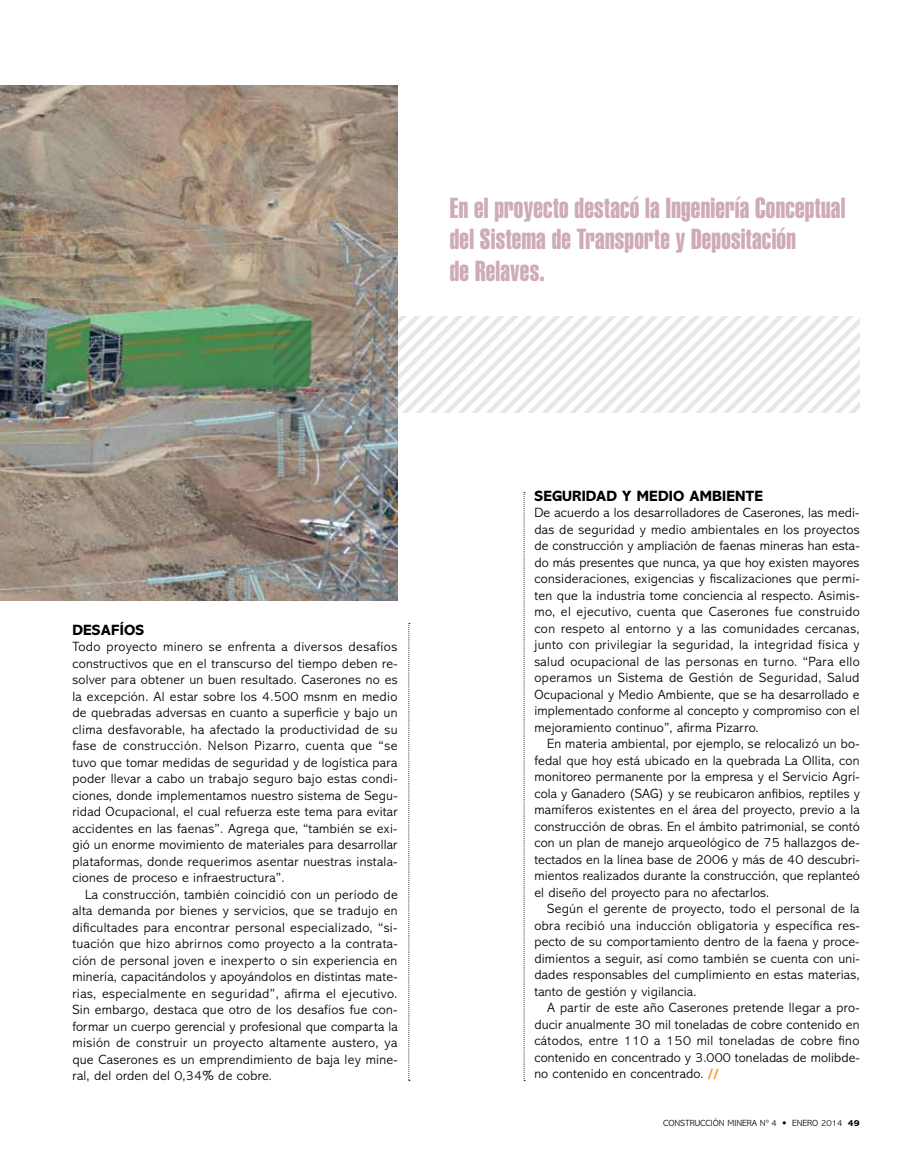
<style>
.page{position:relative;width:915px;height:1170px;background:#fff}
.page>*{position:absolute;margin:0;border:0;box-sizing:border-box;transform-origin:0 0}
.t1{font:28.5px/31.5px "Helvetica Extra Compressed";letter-spacing:.01em;color:#cfabb5}
.t2{font:800 15px "Abadi";letter-spacing:.01em;color:#000}
.t3{font:300 13.5px/16.5px "Abadi";letter-spacing:.01em;color:#000;text-align:justify}
.t4{font:300 9px "Abadi";color:#000}
.s1{font-weight:800;color:#f78f1e}
.s2{font-family:"Frutiger";font-weight:700}
.s3{font-weight:800}
</style>
<div class="page">
<img style="left:0;top:85px;width:397px;height:516px">
<svg style="left:408px;top:623px;width:1px;height:457px"></svg>
<svg style="left:523px;top:492px;width:2px;height:588px"></svg>
<svg style="left:409px;top:317px;width:450px;height:95px"></svg>
<h1 class="t1" style="left:449px;top:191px;width:397px">En el proyecto destacó la Ingeniería Conceptual del Sistema de Transporte y Depositación<br>de Relaves.</h1>
<p class="t2" style="left:72px;top:621px;width:72px">DESAFÍOS</p>
<p class="t3" style="left:72px;top:638px;width:327px">Todo proyecto minero se enfrenta a diversos desafíos constructivos que en el transcurso del tiempo deben re&shy;solver para obtener un buen resultado. Caserones no es la excepción. Al estar sobre los 4.500 msnm en medio de quebradas adversas en cuanto a superficie y bajo un clima desfavorable, ha afectado la productividad de su fase de construcción. Nelson Pizarro, cuenta que “se tuvo que tomar medidas de seguridad y de logística para poder llevar a cabo un trabajo seguro bajo estas condi&shy;ciones, donde implementamos nuestro sistema de Segu&shy;ridad Ocupacional, el cual refuerza este tema para evitar accidentes en las faenas”. Agrega que, “también se exi&shy;gió un enorme movimiento de materiales para desarrollar plataformas, donde requerimos asentar nuestras instala&shy;ciones de proceso e infraestructura”.</p>
<p class="t3" style="left:72px;top:886px;width:327px;text-indent:13px">La construcción, también coincidió con un período de alta demanda por bienes y servicios, que se tradujo en dificultades para encontrar personal especializado, “si&shy;tuación que hizo abrirnos como proyecto a la contrata&shy;ción de personal joven e inexperto o sin experiencia en minería, capacitándolos y apoyándolos en distintas mate&shy;rias, especialmente en seguridad”, afirma el ejecutivo.<br>Sin embargo, destaca que otro de los desafíos fue con&shy;formar un cuerpo gerencial y profesional que comparta la misión de construir un proyecto altamente austero, ya que Caserones es un emprendimiento de baja ley mine&shy;ral, del orden del 0,34% de cobre.</p>
<p class="t2" style="left:534px;top:487px;width:114px">SEGURIDAD Y MED</p>
<p class="t2" style="left:668px;top:487px;width:94px">IO AMBIENTE</p>
<p class="t3" style="left:534px;top:504px;width:327px">De acuerdo a los desarrolladores de Caserones, las medi&shy;das de seguridad y medio ambientales en los proyectos de construcción y ampliación de faenas mineras han esta&shy;do más presentes que nunca, ya que hoy existen mayores consideraciones, exigencias y fiscalizaciones que permi&shy;ten que la industria tome conciencia al respecto. Asimis&shy;mo, el ejecutivo, cuenta que Caserones fue construido con respeto al entorno y a las comunidades cercanas, junto con privilegiar la seguridad, la integridad física y salud ocupacional de las personas en turno. “Para ello operamos un Sistema de Gestión de Seguridad, Salud Ocupacional y Medio Ambiente, que se ha desarrollado e implementado conforme al concepto y compromiso con el mejoramiento continuo”, afirma Pizarro.</p>
<p class="t3" style="left:534px;top:735px;width:327px;text-indent:13px">En materia ambiental, por ejemplo, se relocalizó un bo&shy;fedal que hoy está ubicado en la quebrada La Ollita, con monitoreo permanente por la empresa y el Servicio Agrí&shy;cola y Ganadero (SAG) y se reubicaron anfibios, reptiles y mamíferos existentes en el área del proyecto, previo a la construcción de obras. En el ámbito patrimonial, se contó con un plan de manejo arqueológico de 75 hallazgos de&shy;tectados en la línea base de 2006 y más de 40 descubri&shy;mientos realizados durante la construcción, que replanteó el diseño del proyecto para no afectarlos.</p>
<p class="t3" style="left:534px;top:900px;width:327px;text-indent:13px">Según el gerente de proyecto, todo el personal de la obra recibió una inducción obligatoria y específica res&shy;pecto de su comportamiento dentro de la faena y proce&shy;dimientos a seguir, así como también se cuenta con uni&shy;dades responsables del cumplimiento en estas materias, tanto de gestión y vigilancia.</p>
<p class="t3" style="left:534px;top:999px;width:327px;text-indent:13px">A partir de este año Caserones pretende llegar a pro&shy;ducir anualmente 30 mil toneladas de cobre contenido en cátodos, entre 110 a 150 mil toneladas de cobre fino contenido en concentrado y 3.000 toneladas de molibde&shy;no contenido en concentrado. <span class="s1">//</span></p>
<p class="t4" style="left:662px;top:1118px;width:198px">construcción minera nº 4 <span class="s2">•</span> enero 2014 <span class="s3">49</span></p>
</div>
